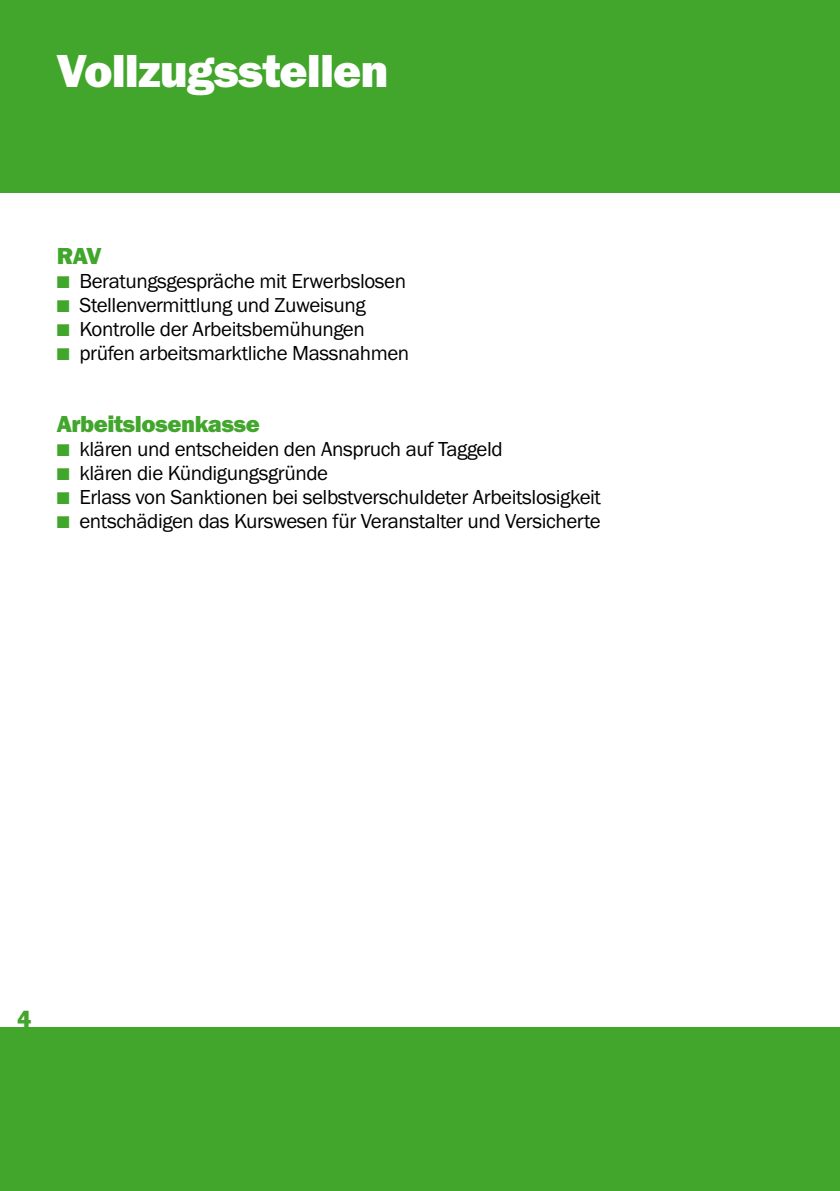
<style>
.page{position:relative;width:840px;height:1191px;background:#fff}
.page>*{position:absolute;margin:0;border:0;box-sizing:border-box;transform-origin:0 0}
.t1{font:48px "Franklin Got URWT Hea";letter-spacing:-.02em;color:#fff}
.t2{font:24px "Franklin Got URWT Hea";letter-spacing:-.02em;color:#41a62b}
.t3{font:21px "Franklin Got URWT Boo";letter-spacing:-.02em;color:#000}
.s1{color:#41a62b}
</style>
<div class="page">
<div style="left:0;top:0;width:839px;height:1191px;background:#41a62b"></div>
<div style="left:0;top:193px;width:839px;height:833px;background:#fff"></div>
<h1 class="t1" style="left:57px;top:43px;width:333px">Vollzugsstellen</h1>
<p class="t2" style="left:57px;top:242px;width:46px">RAV</p>
<p class="t3" style="left:57px;top:269px;width:351px"><span class="s1">■</span> Beratungsgespräche mit Erwerbslosen</p>
<p class="t3" style="left:57px;top:293px;width:310px"><span class="s1">■</span> Stellenvermittlung und Zuweisung</p>
<p class="t3" style="left:57px;top:317px;width:309px"><span class="s1">■</span> Kontrolle der Arbeitsbemühungen</p>
<p class="t3" style="left:57px;top:341px;width:354px"><span class="s1">■</span> prüfen arbeitsmarktliche Massnahmen</p>
<p class="t2" style="left:57px;top:410px;width:205px">Arbeitslosenkasse</p>
<p class="t3" style="left:57px;top:437px;width:447px"><span class="s1">■</span> klären und entscheiden den Anspruch auf Taggeld</p>
<p class="t3" style="left:57px;top:461px;width:273px"><span class="s1">■</span> klären die Kündigungsgründe</p>
<p class="t3" style="left:57px;top:485px;width:545px"><span class="s1">■</span> Erlass von Sanktionen bei selbstverschuldeter Arbeitslosigkeit</p>
<p class="t3" style="left:57px;top:509px;width:545px"><span class="s1">■</span> entschädigen das Kurswesen für Veranstalter und Versicherte</p>
<p class="t2" style="left:17px;top:1004px;width:16px">4</p>
</div>
